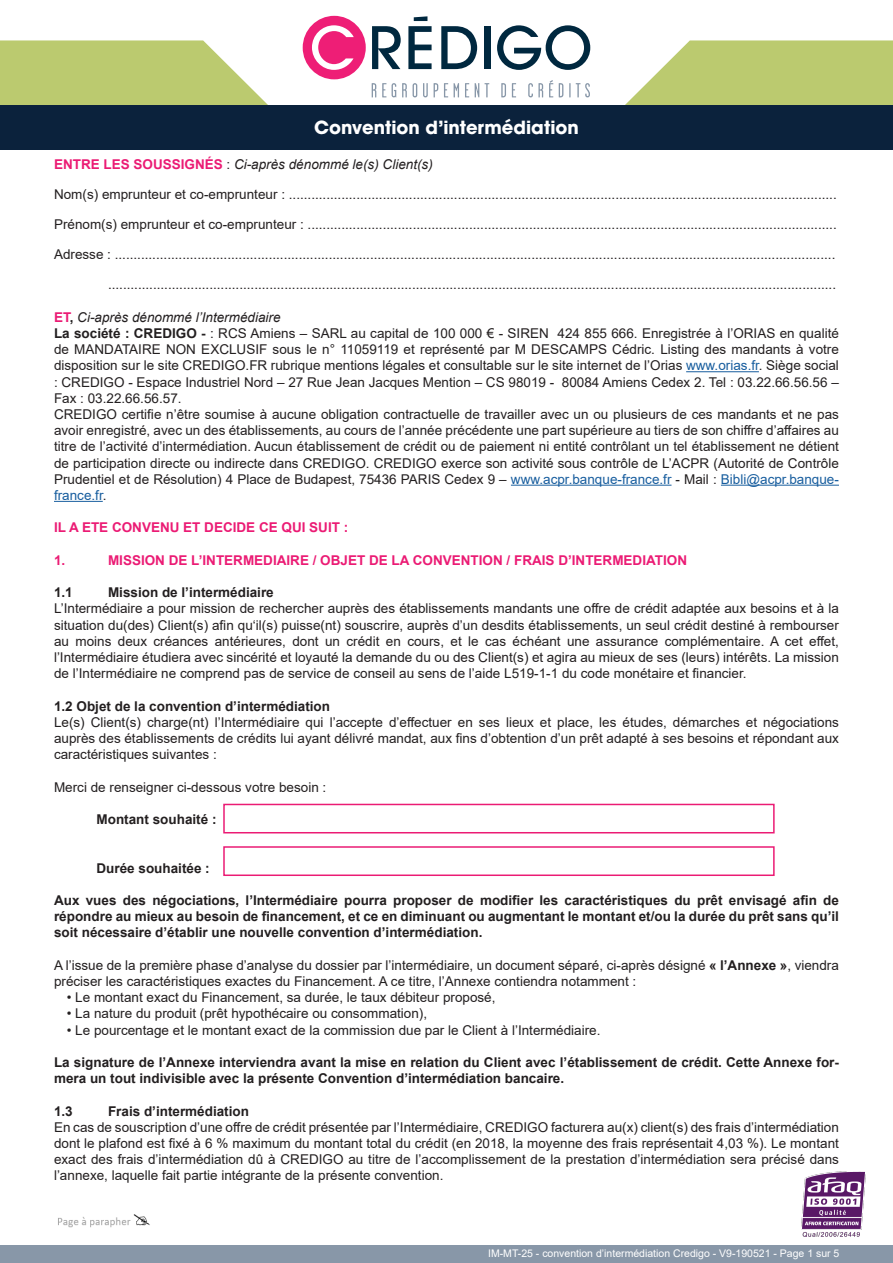
<style>
.page{position:relative;width:893px;height:1263px;background:#fff}
.page>*{position:absolute;margin:0;border:0;box-sizing:border-box;transform-origin:0 0}
.t1{font:700 18px "ITC Avant Garde Pro";color:#fff}
.t2{font:13.5px/16.2px "Arial";color:#231f20;text-align:justify}
.t3{font:700 13.5px/16.2px "Arial";color:#231f20;text-align:justify}
.t4{font:700 13.5px "Arial";color:#eb1b74}
.t5{font:italic 13.5px "Arial";color:#231f20}
.t6{font:10.5px "Arial";color:#fff}
.s1{font-weight:700;font-style:normal;color:#eb1b74}
.s2{font-style:normal}
.s3{font-weight:700;font-style:normal}
.s4{font-weight:700}
.s5{color:#175d9e}
</style>
<div class="page">
<img style="left:802px;top:1171px;width:63px;height:65px">
<hr style="left:686px;top:371px;width:73px;height:1px;background:#175d9e">
<hr style="left:511px;top:485px;width:160px;height:1px;background:#175d9e">
<hr style="left:721px;top:485px;width:118px;height:1px;background:#175d9e">
<hr style="left:54px;top:501px;width:49px;height:1px;background:#175d9e">
<div style="left:223px;top:804px;width:552px;height:29px;border:2px solid #eb1b74"></div>
<div style="left:223px;top:846px;width:552px;height:30px;border:2px solid #eb1b74"></div>
<div style="left:0;top:1246px;width:893px;height:17px;background:#8897a8"></div>
<svg style="left:372px;top:83px;width:4px;height:14px"></svg>
<svg style="left:382px;top:83px;width:4px;height:14px"></svg>
<svg style="left:392px;top:83px;width:4px;height:14px"></svg>
<svg style="left:402px;top:83px;width:5px;height:14px"></svg>
<svg style="left:413px;top:83px;width:4px;height:14px"></svg>
<svg style="left:423px;top:83px;width:5px;height:14px"></svg>
<svg style="left:434px;top:83px;width:4px;height:14px"></svg>
<svg style="left:444px;top:83px;width:4px;height:14px"></svg>
<svg style="left:454px;top:83px;width:5px;height:14px"></svg>
<svg style="left:465px;top:83px;width:4px;height:14px"></svg>
<svg style="left:475px;top:83px;width:4px;height:14px"></svg>
<svg style="left:485px;top:83px;width:4px;height:14px"></svg>
<svg style="left:501px;top:83px;width:5px;height:14px"></svg>
<svg style="left:512px;top:83px;width:4px;height:14px"></svg>
<svg style="left:528px;top:83px;width:15px;height:14px"></svg>
<svg style="left:549px;top:80px;width:4px;height:17px"></svg>
<svg style="left:559px;top:83px;width:4px;height:14px"></svg>
<svg style="left:569px;top:83px;width:21px;height:14px"></svg>
<svg style="left:372px;top:26px;width:29px;height:43px"></svg>
<svg style="left:441px;top:26px;width:36px;height:43px"></svg>
<div style="left:484px;top:26px;width:6px;height:43px;background:#00283f"></div>
<svg style="left:497px;top:25px;width:93px;height:45px"></svg>
<svg style="left:408px;top:16px;width:24px;height:53px"></svg>
<div style="left:303px;top:16px;width:63px;height:63px;background:#ee1e76;border-radius:50%"></div>
<svg style="left:312px;top:25px;width:42px;height:45px"></svg>
<svg style="left:0;top:40px;width:268px;height:65px"></svg>
<svg style="left:625px;top:40px;width:268px;height:65px"></svg>
<div style="left:0;top:105px;width:893px;height:45px;background:#0b223c"></div>
<img style="left:58px;top:1214px;width:92px;height:14px">
<p class="t1" style="left:314px;top:116px;width:266px">Convention d’intermédiation</p>
<p class="t5" style="left:54px;top:156px;width:380px"><span class="s1">ENTRE LES SOUSSIGNÉS</span> <span class="s2">:</span> Ci-après dénommé le(s) Client(s)</p>
<p class="t2" style="left:54px;top:186px;width:784px">Nom(s) emprunteur et co-emprunteur : ..................................................................................................................................................</p>
<p class="t2" style="left:54px;top:216px;width:784px">Prénom(s) emprunteur et co-emprunteur : .............................................................................................................................................</p>
<p class="t2" style="left:54px;top:246px;width:783px">Adresse : ................................................................................................................................................................................................</p>
<p class="t2" style="left:108px;top:276px;width:730px">..................................................................................................................................................................................................</p>
<p class="t5" style="left:54px;top:308px;width:228px"><span class="s1">ET</span><span class="s3">,</span> Ci-après dénommé l’Intermédiaire</p>
<p class="t2" style="left:54px;top:325px;width:786px"><span class="s4">La société : CREDIGO -</span> : RCS Amiens – SARL au capital de 100 000 € - SIREN 424 855 666. Enregistrée à l’ORIAS en qualité de MANDATAIRE NON EXCLUSIF sous le n° 11059119 et représenté par M DESCAMPS Cédric. Listing des mandants à votre disposition sur le site CREDIGO.FR rubrique mentions légales et consultable sur le site internet de l’Orias <span class="s5">www.orias.fr</span>. Siège social : CREDIGO - Espace Industriel Nord – 27 Rue Jean Jacques Mention – CS 98019 - 80084 Amiens Cedex 2. Tel : 03.22.66.56.56 – Fax : 03.22.66.56.57.</p>
<p class="t2" style="left:54px;top:406px;width:786px">CREDIGO certifie n’être soumise à aucune obligation contractuelle de travailler avec un ou plusieurs de ces mandants et ne pas avoir enregistré, avec un des établissements, au cours de l’année précédente une part supérieure au tiers de son chiffre d’affaires au titre de l’activité d’intermédiation. Aucun établissement de crédit ou de paiement ni entité contrôlant un tel établissement ne détient de participation directe ou indirecte dans CREDIGO. CREDIGO exerce son activité sous contrôle de L’ACPR (Autorité de Contrôle Prudentiel et de Résolution) 4 Place de Budapest, 75436 PARIS Cedex 9 – <span class="s5">www.acpr.banque-france.fr</span> - Mail : <span class="s5">Bibli@acpr.banque&shy;france.fr</span>.</p>
<p class="t4" style="left:54px;top:518px;width:296px">IL A ETE CONVENU ET DECIDE CE QUI SUIT :</p>
<p class="t4" style="left:54px;top:550px;width:13px">1.</p>
<p class="t4" style="left:108px;top:550px;width:581px">MISSION DE L’INTERMEDIAIRE / OBJET DE LA CONVENTION / FRAIS D’INTERMEDIATION</p>
<p class="t3" style="left:54px;top:584px;width:20px">1.1</p>
<p class="t3" style="left:108px;top:584px;width:167px">Mission de l’intermédiaire</p>
<p class="t2" style="left:54px;top:600px;width:786px">L’Intermédiaire a pour mission de rechercher auprès des établissements mandants une offre de crédit adaptée aux besoins et à la situation du(des) Client(s) afin qu‘il(s) puisse(nt) souscrire, auprès d’un desdits établissements, un seul crédit destiné à rembourser au moins deux créances antérieures, dont un crédit en cours, et le cas échéant une assurance complémentaire. A cet effet, l’Intermédiaire étudiera avec sincérité et loyauté la demande du ou des Client(s) et agira au mieux de ses (leurs) intérêts. La mission de l’Intermédiaire ne comprend pas de service de conseil au sens de l’aide L519-1-1 du code monétaire et financier.</p>
<p class="t3" style="left:54px;top:698px;width:278px">1.2 Objet de la convention d’intermédiation</p>
<p class="t2" style="left:54px;top:714px;width:786px">Le(s) Client(s) charge(nt) l’Intermédiaire qui l’accepte d’effectuer en ses lieux et place, les études, démarches et négociations auprès des établissements de crédits lui ayant délivré mandat, aux fins d’obtention d’un prêt adapté à ses besoins et répondant aux caractéristiques suivantes :</p>
<p class="t2" style="left:54px;top:779px;width:274px">Merci de renseigner ci-dessous votre besoin :</p>
<p class="t3" style="left:97px;top:811px;width:122px">Montant souhaité :</p>
<p class="t3" style="left:97px;top:860px;width:115px">Durée souhaitée :</p>
<p class="t3" style="left:54px;top:892px;width:786px">Aux vues des négociations, l’Intermédiaire pourra proposer de modifier les caractéristiques du prêt envisagé afin de répondre au mieux au besoin de financement, et ce en diminuant ou augmentant le montant et/ou la durée du prêt sans qu’il soit nécessaire d’établir une nouvelle convention d’intermédiation.</p>
<p class="t2" style="left:54px;top:957px;width:786px">A l’issue de la première phase d’analyse du dossier par l’intermédiaire, un document séparé, ci-après désigné <span class="s4">« l’Annexe »</span>, viendra préciser les caractéristiques exactes du Financement. A ce titre, l’Annexe contiendra notamment :</p>
<p class="t2" style="left:67px;top:989px;width:430px">• Le montant exact du Financement, sa durée, le taux débiteur proposé,</p>
<p class="t2" style="left:67px;top:1005px;width:362px">• La nature du produit (prêt hypothécaire ou consommation),</p>
<p class="t2" style="left:67px;top:1022px;width:535px">• Le pourcentage et le montant exact de la commission due par le Client à l’Intermédiaire.</p>
<p class="t3" style="left:54px;top:1054px;width:786px">La signature de l’Annexe interviendra avant la mise en relation du Client avec l’établissement de crédit. Cette Annexe for&shy;mera un tout indivisible avec la présente Convention d’intermédiation bancaire.</p>
<p class="t3" style="left:54px;top:1103px;width:20px">1.3</p>
<p class="t3" style="left:108px;top:1103px;width:143px">Frais d’intermédiation</p>
<p class="t2" style="left:54px;top:1119px;width:786px">En cas de souscription d’une offre de crédit présentée par l’Intermédiaire, CREDIGO facturera au(x) client(s) des frais d’intermédiation dont le plafond est fixé à 6 % maximum du montant total du crédit (en 2018, la moyenne des frais représentait 4,03 %). Le montant exact des frais d’intermédiation dû à CREDIGO au titre de l’accomplissement de la prestation d’intermédiation sera précisé dans l’annexe, laquelle fait partie intégrante de la présente convention.</p>
<p class="t6" style="left:488px;top:1245px;width:353px">IM-MT-25 - convention d’intermédiation Credigo - V9-190521 - Page 1 sur 5</p>
</div>
